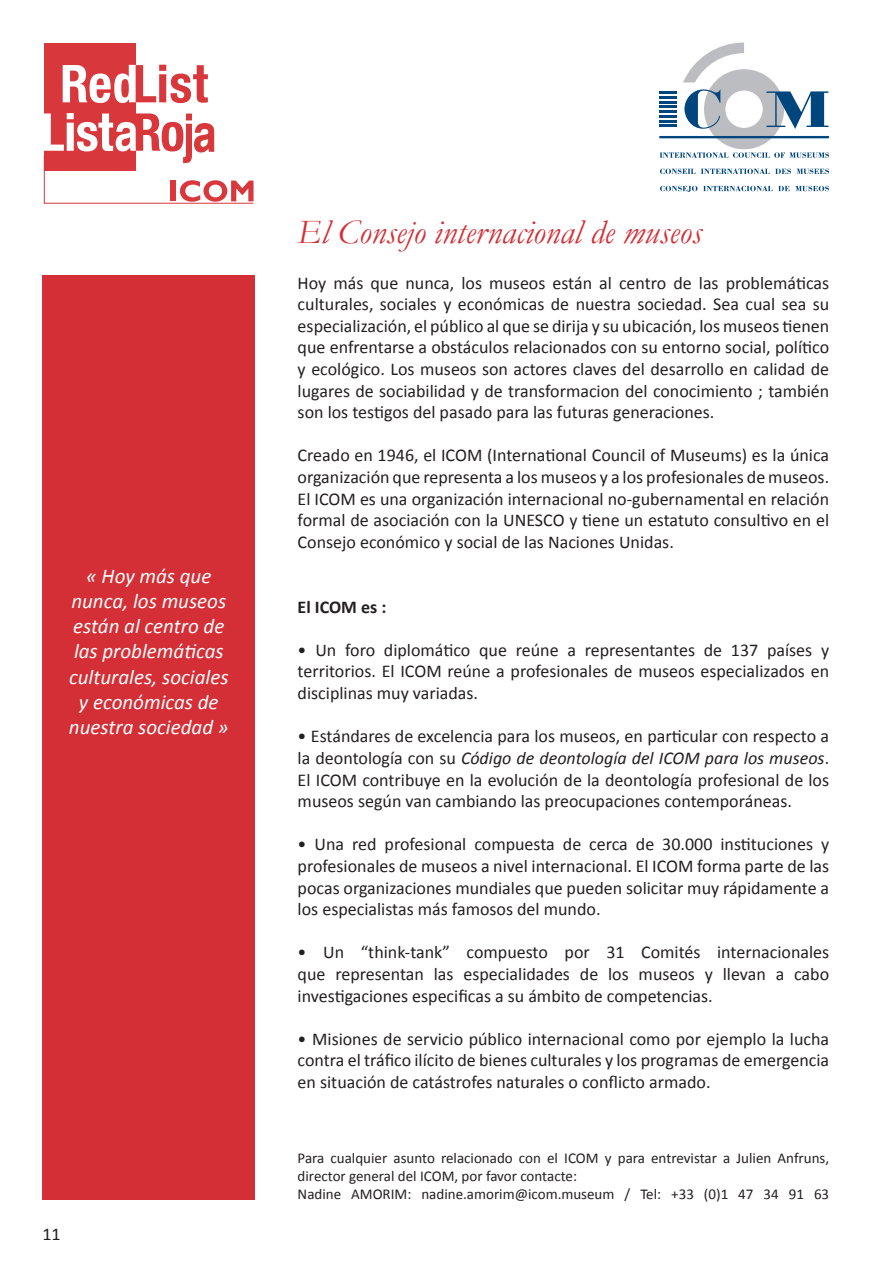
<style>
.page{position:relative;width:893px;height:1263px;background:#fff}
.page>*{position:absolute;margin:0;border:0;box-sizing:border-box;transform-origin:0 0}
.t1{font:italic 34.5px "Garamond";color:#d42f36}
.t2{font:italic 21px/25.2px "Calibri";color:#fff;text-align:center}
.t3{font:18px/21.6px "Calibri";color:#231f20;text-align:justify}
.t4{font:700 18px "Calibri";color:#231f20}
.t5{font:15px/18px "Calibri";color:#231f20}
.s1{font-style:italic}
</style>
<div class="page">
<div style="left:43px;top:275px;width:212px;height:924px;background:#d42f36"></div>
<div style="left:44px;top:43px;width:92px;height:127px;background:#d8373c"></div>
<svg style="left:63px;top:65px;width:145px;height:38px"></svg>
<svg style="left:43px;top:113px;width:211px;height:91px"></svg>
<svg style="left:660px;top:43px;width:169px;height:115px"></svg>
<svg style="left:660px;top:169px;width:35px;height:5px"></svg>
<svg style="left:701px;top:169px;width:90px;height:5px"></svg>
<svg style="left:797px;top:169px;width:32px;height:5px"></svg>
<hr style="left:659px;top:136px;width:170px;height:2px;background:#00467e">
<svg style="left:660px;top:186px;width:37px;height:6px"></svg>
<svg style="left:703px;top:186px;width:126px;height:5px"></svg>
<p class="t2" style="left:69px;top:562px;width:161px">« Hoy más que nunca, los museos están al centro de las problemáticas culturales, sociales y económicas de nuestra sociedad »</p>
<p class="t3" style="left:43px;top:1223px;width:20px">11</p>
<p class="t1" style="left:298px;top:208px;width:406px">El Consejo internacional de museos</p>
<p class="t3" style="left:298px;top:271px;width:533px">Hoy más que nunca, los museos están al centro de las problemáticas culturales, sociales y económicas de nuestra sociedad. Sea cual sea su especialización, el público al que se dirija y su ubicación, los museos tienen que enfrentarse a obstáculos relacionados con su entorno social, político y ecológico. Los museos son actores claves del desarrollo en calidad de lugares de sociabilidad y de transformacion del conocimiento ; también son los testigos del pasado para las futuras generaciones.</p>
<p class="t3" style="left:298px;top:444px;width:533px">Creado en 1946, el ICOM (International Council of Museums) es la única organización que representa a los museos y a los profesionales de museos.<br>El ICOM es una organización internacional no-gubernamental en relación formal de asociación con la UNESCO y tiene un estatuto consultivo en el Consejo económico y social de las Naciones Unidas.</p>
<p class="t4" style="left:298px;top:595px;width:90px">El ICOM es :</p>
<p class="t3" style="left:298px;top:638px;width:533px">• Un foro diplomático que reúne a representantes de 137 países y territorios. El ICOM reúne a profesionales de museos especializados en disciplinas muy variadas.</p>
<p class="t3" style="left:298px;top:725px;width:533px">• Estándares de excelencia para los museos, en particular con respecto a la deontología con su <span class="s1">Código de deontología del ICOM para los museos</span>.<br>El ICOM contribuye en la evolución de la deontología profesional de los museos según van cambiando las preocupaciones contemporáneas.</p>
<p class="t3" style="left:298px;top:833px;width:533px">• Una red profesional compuesta de cerca de 30.000 instituciones y profesionales de museos a nivel internacional. El ICOM forma parte de las pocas organizaciones mundiales que pueden solicitar muy rápidamente a los especialistas más famosos del mundo.</p>
<p class="t3" style="left:298px;top:941px;width:533px">• Un “think-tank” compuesto por 31 Comités internacionales que representan las especialidades de los museos y llevan a cabo investigaciones especificas a su ámbito de competencias.</p>
<p class="t3" style="left:298px;top:1027px;width:533px">• Misiones de servicio público internacional como por ejemplo la lucha contra el tráfico ilícito de bienes culturales y los programas de emergencia en situación de catástrofes naturales o conflicto armado.</p>
<p class="t5" style="left:298px;top:1148px;width:533px">Para cualquier asunto relacionado con el ICOM y para entrevistar a Julien Anfruns, director general del ICOM, por favor contacte:</p>
<p class="t5" style="left:298px;top:1184px;width:533px">Nadine AMORIM: nadine.amorim@icom.museum / Tel: +33 (0)1 47 34 91 63</p>
</div>
